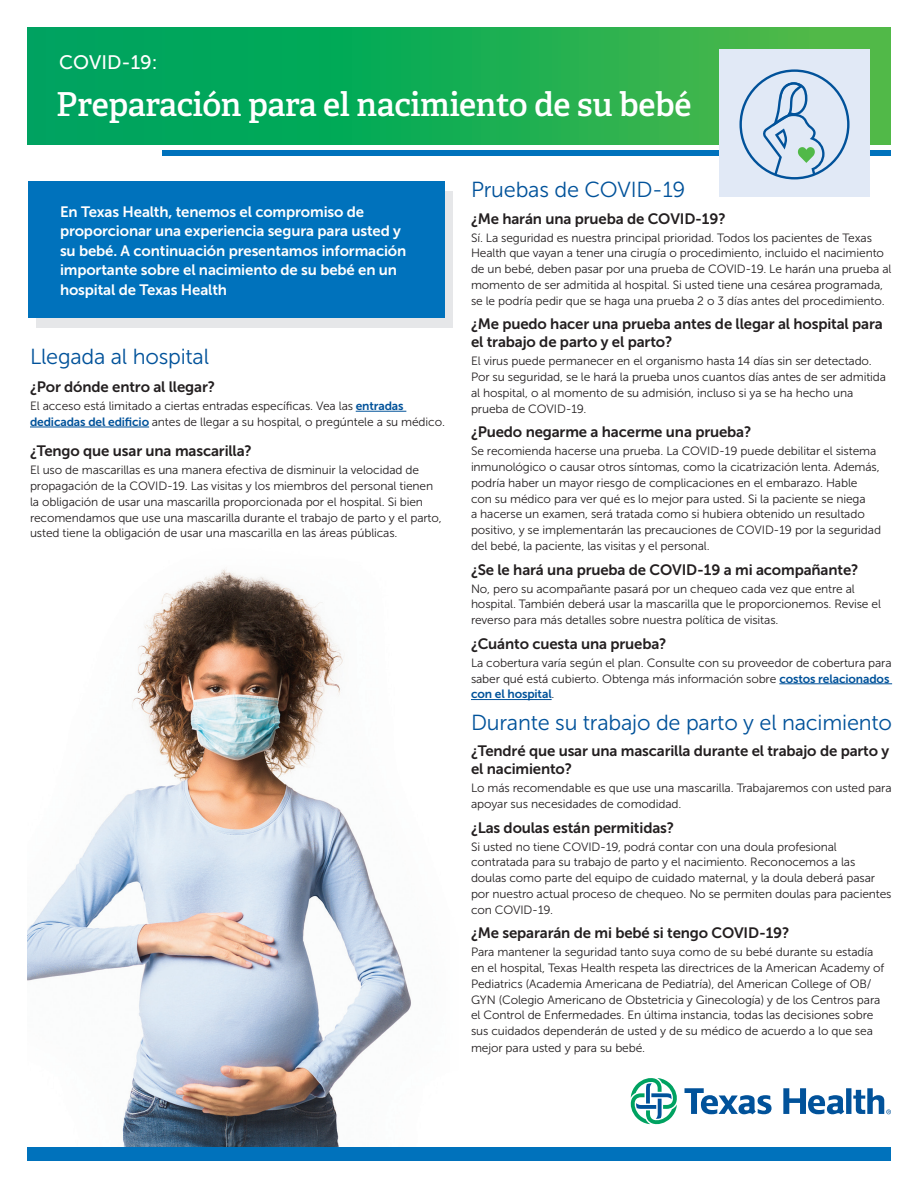
<style>
.page{position:relative;width:918px;height:1188px;background:#fff}
.page>*{position:absolute;margin:0;border:0;box-sizing:border-box;transform-origin:0 0}
.t1{font:600 33px "Adelle";letter-spacing:-.01em;color:#fff}
.t2{font:21.75px "Museo Sans 300";letter-spacing:-.01em;color:#01529a}
.t3{font:19.5px "Museo Sans 500";color:#fff}
.t4{font:15px/18px "Museo Sans 700";letter-spacing:-.01em;color:#231f20}
.t5{font:15px/19.5px "Museo Sans 700";letter-spacing:-.01em;color:#fff}
.t6{font:12px/15.8px "Museo Sans 300";letter-spacing:-.01em;color:#231f20}
.s1{font-family:"Museo Sans 700";color:#01529a}
</style>
<div class="page">
<img style="left:27px;top:569px;width:432px;height:579px">
<div style="left:162px;top:150px;width:729px;height:6px;background:#0072bc"></div>
<div style="left:36px;top:191px;width:417px;height:137px;background:#e6e7e9"></div>
<div style="left:28px;top:182px;width:417px;height:136px;background:#0072bc"></div>
<div style="left:27px;top:1148px;width:864px;height:13px;background:#0072bc"></div>
<svg style="left:27px;top:27px;width:864px;height:117px;background:#15ac55"></svg>
<hr style="left:356px;top:411px;width:50px;height:1px;background:#01529a">
<hr style="left:30px;top:427px;width:119px;height:1px;background:#01529a">
<svg style="left:685px;top:1088px;width:87px;height:26px"></svg>
<svg style="left:783px;top:1088px;width:61px;height:26px"></svg>
<div style="left:846px;top:1088px;width:5px;height:26px;background:#01529a"></div>
<svg style="left:853px;top:1088px;width:38px;height:26px"></svg>
<svg style="left:630px;top:1078px;width:47px;height:47px"></svg>
<hr style="left:779px;top:683px;width:113px;height:1px;background:#01529a">
<hr style="left:471px;top:699px;width:81px;height:1px;background:#01529a">
<div style="left:719px;top:49px;width:151px;height:148px;background:#e1e9f6"></div>
<svg style="left:762px;top:79px;width:63px;height:99px"></svg>
<div style="left:739px;top:69px;width:111px;height:110px;border:2px solid #01529a;border-radius:50%"></div>
<p class="t3" style="left:59px;top:52px;width:100px">COVID-19:</p>
<p class="t1" style="left:56px;top:84px;width:637px">Preparación para el nacimiento de su bebé</p>
<p class="t5" style="left:60px;top:202px;width:348px">En Texas Health, tenemos el compromiso de proporcionar una experiencia segura para usted y su bebé. A continuación presentamos información importante sobre el nacimiento de su bebé en un hospital de Texas Health</p>
<p class="t2" style="left:30px;top:344px;width:181px">Llegada al hospital</p>
<p class="t4" style="left:30px;top:378px;width:187px">¿Por dónde entro al llegar?</p>
<p class="t6" style="left:30px;top:398px;width:417px">El acceso está limitado a ciertas entradas específicas. Vea las <span class="s1">entradas dedicadas del edificio</span> antes de llegar a su hospital, o pregúntele a su médico.</p>
<p class="t4" style="left:30px;top:442px;width:223px">¿Tengo que usar una mascarilla?</p>
<p class="t6" style="left:30px;top:462px;width:413px">El uso de mascarillas es una manera efectiva de disminuir la velocidad de propagación de la COVID-19. Las visitas y los miembros del personal tienen la obligación de usar una mascarilla proporcionada por el hospital. Si bien recomendamos que use una mascarilla durante el trabajo de parto y el parto, usted tiene la obligación de usar una mascarilla en las áreas públicas.</p>
<p class="t2" style="left:471px;top:178px;width:216px">Pruebas de COVID-19</p>
<p class="t4" style="left:471px;top:209px;width:256px">¿Me harán una prueba de COVID-19?</p>
<p class="t6" style="left:471px;top:230px;width:422px">Sí. La seguridad es nuestra principal prioridad. Todos los pacientes de Texas Health que vayan a tener una cirugía o procedimiento, incluido el nacimiento de un bebé, deben pasar por una prueba de COVID-19. Le harán una prueba al momento de ser admitida al hospital. Si usted tiene una cesárea programada, se le podría pedir que se haga una prueba 2 o 3 días antes del procedimiento.</p>
<p class="t4" style="left:471px;top:315px;width:413px">¿Me puedo hacer una prueba antes de llegar al hospital para el trabajo de parto y el parto?</p>
<p class="t6" style="left:471px;top:353px;width:417px">El virus puede permanecer en el organismo hasta 14 días sin ser detectado.<br>Por su seguridad, se le hará la prueba unos cuantos días antes de ser admitida al hospital, o al momento de su admisión, incluso si ya se ha hecho una prueba de COVID-19.</p>
<p class="t4" style="left:471px;top:423px;width:282px">¿Puedo negarme a hacerme una prueba?</p>
<p class="t6" style="left:471px;top:443px;width:412px">Se recomienda hacerse una prueba. La COVID-19 puede debilitar el sistema inmunológico o causar otros síntomas, como la cicatrización lenta. Además, podría haber un mayor riesgo de complicaciones en el embarazo. Hable con su médico para ver qué es lo mejor para usted. Si la paciente se niega<br>a hacerse un examen, será tratada como si hubiera obtenido un resultado positivo, y se implementarán las precauciones de COVID-19 por la seguridad del bebé, la paciente, las visitas y el personal.</p>
<p class="t4" style="left:471px;top:560px;width:389px">¿Se le hará una prueba de COVID-19 a mi acompañante?</p>
<p class="t6" style="left:471px;top:581px;width:412px">No, pero su acompañante pasará por un chequeo cada vez que entre al hospital. También deberá usar la mascarilla que le proporcionemos. Revise el reverso para más detalles sobre nuestra política de visitas.</p>
<p class="t4" style="left:471px;top:635px;width:197px">¿Cuánto cuesta una prueba?</p>
<p class="t6" style="left:471px;top:655px;width:422px">La cobertura varía según el plan. Consulte con su proveedor de cobertura para saber qué está cubierto. Obtenga más información sobre <span class="s1">costos relacionados con el hospital</span>.</p>
<p class="t2" style="left:471px;top:711px;width:423px">Durante su trabajo de parto y el nacimiento</p>
<p class="t4" style="left:471px;top:742px;width:420px">¿Tendré que usar una mascarilla durante el trabajo de parto y el nacimiento?</p>
<p class="t6" style="left:471px;top:780px;width:422px">Lo más recomendable es que use una mascarilla. Trabajaremos con usted para apoyar sus necesidades de comodidad.</p>
<p class="t4" style="left:471px;top:818px;width:205px">¿Las doulas están permitidas?</p>
<p class="t6" style="left:471px;top:839px;width:422px">Si usted no tiene COVID-19, podrá contar con una doula profesional contratada para su trabajo de parto y el nacimiento. Reconocemos a las doulas como parte del equipo de cuidado maternal, y la doula deberá pasar por nuestro actual proceso de chequeo. No se permiten doulas para pacientes con COVID-19.</p>
<p class="t4" style="left:471px;top:924px;width:320px">¿Me separarán de mi bebé si tengo COVID-19?</p>
<p class="t6" style="left:471px;top:944px;width:415px">Para mantener la seguridad tanto suya como de su bebé durante su estadía en el hospital, Texas Health respeta las directrices de la American Academy of Pediatrics (Academia Americana de Pediatría), del American College of OB/ GYN (Colegio Americano de Obstetricia y Ginecología) y de los Centros para el Control de Enfermedades. En última instancia, todas las decisiones sobre sus cuidados dependerán de usted y de su médico de acuerdo a lo que sea</p>
<p class="t6" style="left:471px;top:1040px;width:176px">mejor para usted y para su bebé.</p>
</div>
